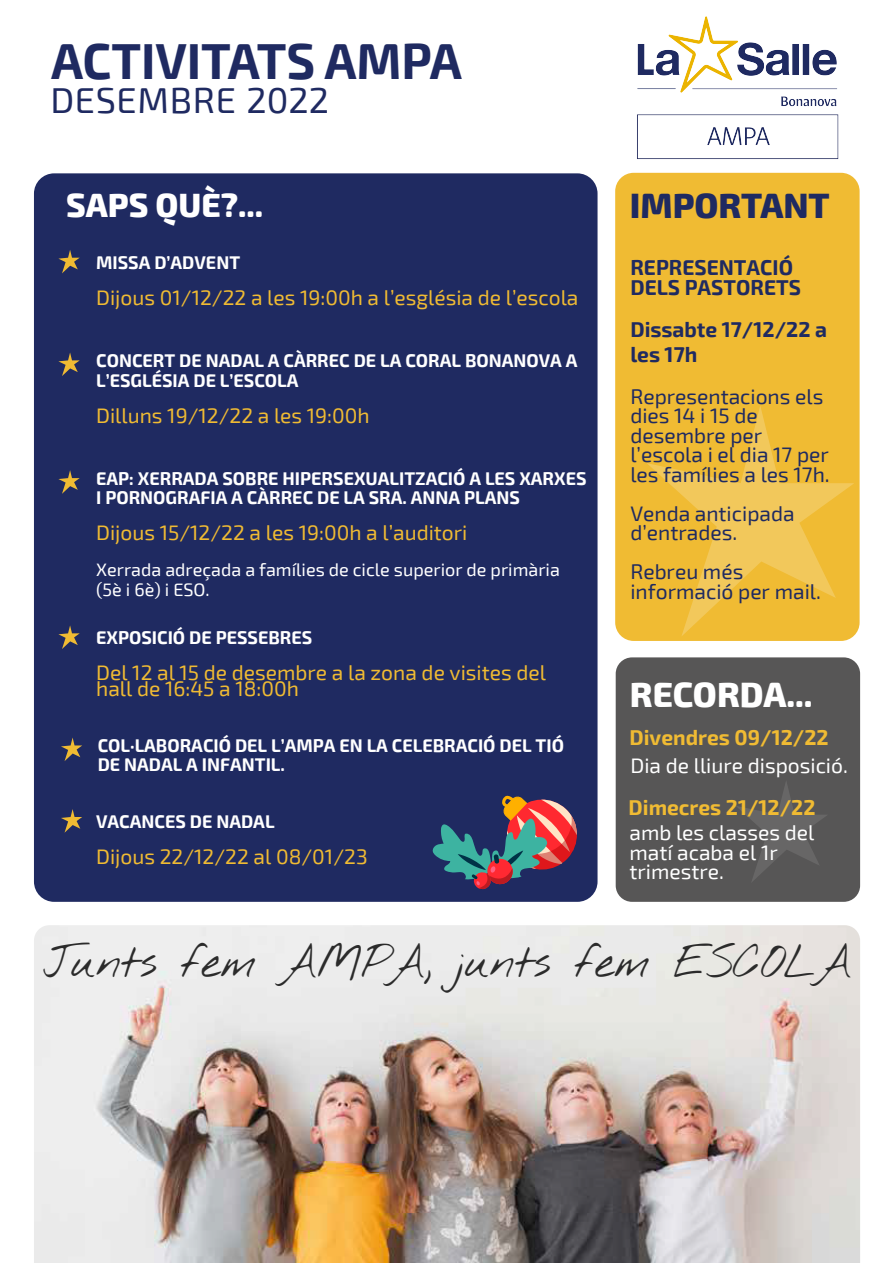
<style>
.page{position:relative;width:893px;height:1263px;background:#fff}
.page>*{position:absolute;margin:0;border:0;box-sizing:border-box;transform-origin:0 0}
.t1{font:700 49.5px "Exo 2";letter-spacing:-.005em;color:#1f2a61}
.t2{font:36px "Nothing You Could Do";letter-spacing:-.005em;color:#2b2b2b}
.t3{font:36px "Exo 2";letter-spacing:.02em;color:#1f2a61}
.t4{font:800 34.5px "Exo 2";letter-spacing:-.005em;color:#fff}
.t5{font:800 34.5px "Exo 2";color:#1f2a61}
.t6{font:800 33px "Exo 2";color:#fff}
.t7{font:21px/16.5px "Exo 2";color:#f0bb33}
.t8{font:21px/19.5px "Exo 2";color:#1f2a61}
.t9{font:21px/19.5px "Exo 2";color:#fff}
.t10{font:700 21px/25.2px "Exo 2";color:#1f2a61}
.t11{font:700 21px "Exo 2";color:#f0bb33}
.t12{font:700 18px/19.5px "Exo 2";color:#fff}
.t13{font:18px/19.5px "Exo 2";color:#fff}
</style>
<div class="page">
<div style="left:616px;top:657px;width:244px;height:245px;background:#575656;border-radius:16px"></div>
<div style="left:615px;top:173px;width:245px;height:468px;background:#f0bb33;border-radius:19px"></div>
<img style="left:34px;top:925px;width:826px;height:338px">
<div style="left:34px;top:173px;width:563px;height:729px;background:#1f2a61;border-radius:20px"></div>
<svg style="left:58px;top:250px;width:22px;height:23px"></svg>
<svg style="left:58px;top:352px;width:22px;height:24px"></svg>
<svg style="left:58px;top:470px;width:22px;height:24px"></svg>
<svg style="left:58px;top:625px;width:22px;height:24px"></svg>
<svg style="left:61px;top:737px;width:21px;height:24px"></svg>
<svg style="left:61px;top:809px;width:21px;height:24px"></svg>
<img style="left:637px;top:16px;width:202px;height:143px">
<svg style="left:737px;top:782px;width:90px;height:99px"></svg>
<svg style="left:647px;top:406px;width:207px;height:230px"></svg>
<svg style="left:432px;top:795px;width:145px;height:95px"></svg>
<h1 class="t1" style="left:51px;top:32px;width:413px">ACTIVITATS AMPA</h1>
<h2 class="t3" style="left:50px;top:79px;width:280px">DESEMBRE 2022</h2>
<h3 class="t6" style="left:66px;top:185px;width:199px">SAPS QUÈ?...</h3>
<h3 class="t5" style="left:630px;top:185px;width:201px">IMPORTANT</h3>
<p class="t12" style="left:96px;top:254px;width:145px">MISSA D’ADVENT</p>
<p class="t7" style="left:96px;top:290px;width:484px">Dijous 01/12/22 a les 19:00h a l’església de l’escola</p>
<p class="t12" style="left:96px;top:352px;width:483px">CONCERT DE NADAL A CÀRREC DE LA CORAL BONANOVA A<br>L’ESGLÉSIA DE L’ESCOLA</p>
<p class="t7" style="left:96px;top:408px;width:275px">Dilluns 19/12/22 a les 19:00h</p>
<p class="t12" style="left:96px;top:469px;width:492px">EAP: XERRADA SOBRE HIPERSEXUALITZACIÓ A LES XARXES<br>I PORNOGRAFIA A CÀRREC DE LA SRA. ANNA PLANS</p>
<p class="t7" style="left:96px;top:525px;width:373px">Dijous 15/12/22 a les 19:00h a l’auditori</p>
<p class="t13" style="left:96px;top:560px;width:465px">Xerrada adreçada a famílies de cicle superior de primària (5è i 6è) i ESO.</p>
<p class="t12" style="left:96px;top:628px;width:218px">EXPOSICIÓ DE PESSEBRES</p>
<p class="t7" style="left:96px;top:664px;width:451px">Del 12 al 15 de desembre a la zona de visites del hall de 16:45 a 18:00h</p>
<p class="t10" style="left:630px;top:258px;width:172px;line-height:19.5px">REPRESENTACIÓ<br>DELS PASTORETS</p>
<p class="t10" style="left:630px;top:317px;width:198px">Dissabte 17/12/22 a les 17h</p>
<p class="t8" style="left:630px;top:387px;width:201px">Representacions els dies 14 i 15 de desembre per l’escola i el dia 17 per les famílies a les 17h.</p>
<p class="t8" style="left:630px;top:504px;width:166px">Venda anticipada d’entrades.</p>
<p class="t8" style="left:630px;top:562px;width:192px">Rebreu més informació per mail.</p>
<h3 class="t4" style="left:630px;top:674px;width:184px">RECORDA...</h3>
<p class="t12" style="left:98px;top:736px;width:468px">COL·LABORACIÓ DEL L’AMPA EN LA CELEBRACIÓ DEL TIÓ<br>DE NADAL A INFANTIL.</p>
<p class="t11" style="left:630px;top:725px;width:201px">Divendres 09/12/22</p>
<p class="t9" style="left:630px;top:756px;width:219px">Dia de lliure disposició.</p>
<p class="t11" style="left:629px;top:795px;width:188px">Dimecres 21/12/22</p>
<p class="t9" style="left:629px;top:823px;width:186px">amb les classes del matí acaba el 1r trimestre.</p>
<p class="t12" style="left:96px;top:812px;width:180px">VACANCES DE NADAL</p>
<p class="t7" style="left:96px;top:848px;width:273px">Dijous 22/12/22 al 08/01/23</p>
<h2 class="t2" style="left:43px;top:934px;width:810px">Junts fem AMPA, junts fem ESCOLA</h2>
</div>
